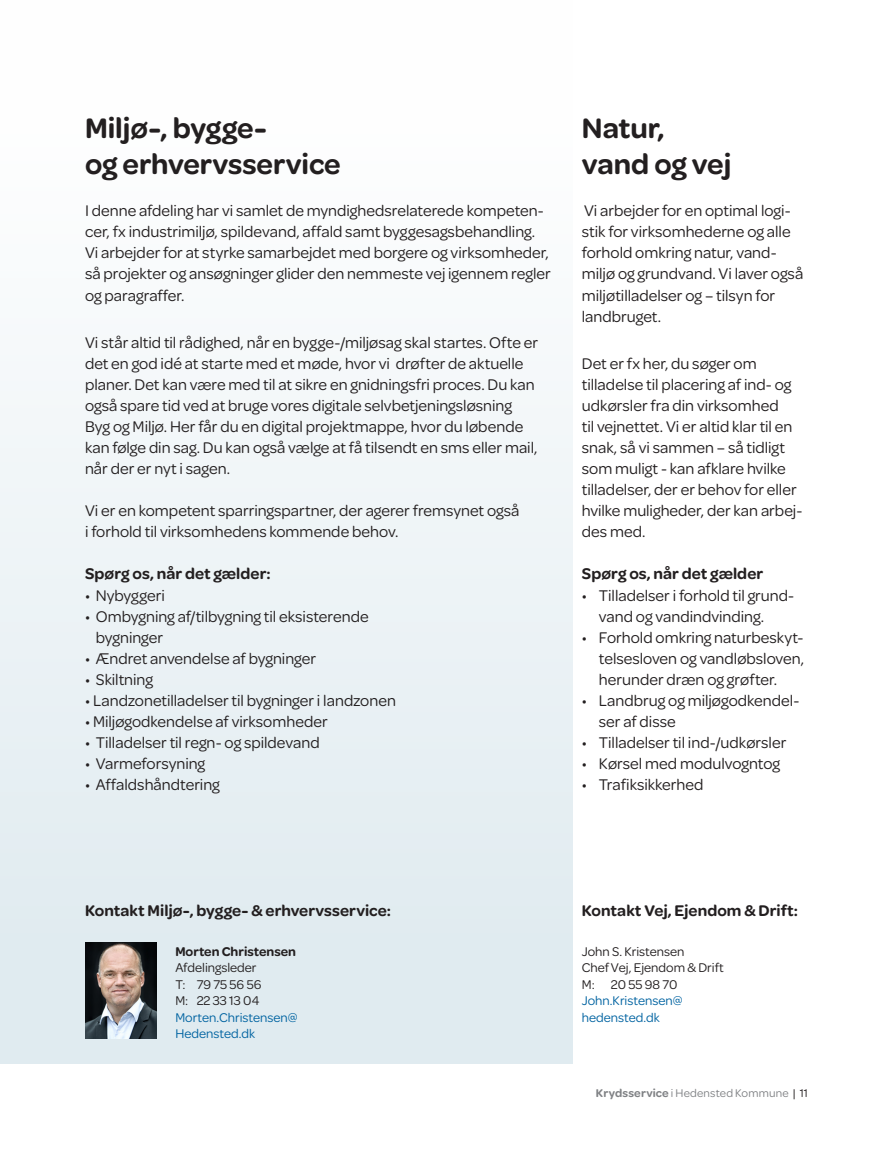
<style>
.page{position:relative;width:893px;height:1149px;background:#fff}
.page>*{position:absolute;margin:0;border:0;box-sizing:border-box;transform-origin:0 0}
.Underrubrik_20_24{font:600 30px/36px "Omnes";letter-spacing:-.005em;color:#231f20}
.Brød{font:16.5px/21px "Omnes";color:#231f20}
.Brødtekst{font:16.5px/21px "Omnes";color:#231f20}
.Brød-2{font:600 16.5px "Omnes";letter-spacing:.005em;color:#231f20}
.t1{font:13.5px "Omnes";color:#231f20}
.t2{font:13.5px/16.5px "Omnes";color:#0063a1}
.t3{font:600 13.5px "Omnes";color:#231f20}
.t4{font:12px "Omnes";letter-spacing:.015em;color:#808285}
.s1{font-weight:600}
.s2{color:#231f20}
</style>
<div class="page">
<div style="left:0;top:0;width:573px;height:1063px;background:linear-gradient(to bottom,#fff,#dde9ee)"></div>
<img style="left:85px;top:942px;width:71px;height:95px">
<p class="Underrubrik_20_24" style="left:85px;top:108px;width:257px">Miljø-, bygge-<br>og erhvervsservice</p>
<p class="Brødtekst" style="left:85px;top:199px;width:467px">I denne afdeling har vi samlet de myndighedsrelaterede kompeten&shy;cer, fx industrimiljø, spildevand, affald samt byggesagsbehandling.<br>Vi arbejder for at styrke samarbejdet med borgere og virksomheder, så projekter og ansøgninger glider den nemmeste vej igennem regler og paragraffer.</p>
<p class="Brød" style="left:85px;top:331px;width:455px">Vi står altid til rådighed, når en bygge-/miljøsag skal startes. Ofte er det en god idé at starte med et møde, hvor vi drøfter de aktuelle planer. Det kan være med til at sikre en gnidningsfri proces. Du kan også spare tid ved at bruge vores digitale selvbetjeningsløsning Byg og Miljø. Her får du en digital projektmappe, hvor du løbende kan følge din sag. Du kan også vælge at få tilsendt en sms eller mail, når der er nyt i sagen.</p>
<p class="Brød" style="left:85px;top:499px;width:436px">Vi er en kompetent sparringspartner, der agerer fremsynet også i forhold til virksomhedens kommende behov.</p>
<p class="Brød-2" style="left:85px;top:562px;width:187px">Spørg os, når det gælder:</p>
<p class="Brød" style="left:85px;top:583px;width:81px">• Nybyggeri</p>
<p class="Brød" style="left:96px;top:604px;width:274px;text-indent:-11px">• Ombygning af/tilbygning til eksisterende bygninger</p>
<p class="Brød" style="left:85px;top:646px;width:233px">• Ændret anvendelse af bygninger</p>
<p class="Brød" style="left:85px;top:667px;width:69px">• Skiltning</p>
<p class="Brød" style="left:85px;top:688px;width:312px">• Landzonetilladelser til bygninger i landzonen</p>
<p class="Brød" style="left:85px;top:709px;width:244px">• Miljøgodkendelse af virksomheder</p>
<p class="Brød" style="left:85px;top:730px;width:236px">• Tilladelser til regn- og spildevand</p>
<p class="Brød" style="left:85px;top:751px;width:122px">• Varmeforsyning</p>
<p class="Brød" style="left:85px;top:772px;width:136px">• Affaldshåndtering</p>
<p class="Underrubrik_20_24" style="left:582px;top:108px;width:151px">Natur, vand og vej</p>
<p class="Brødtekst" style="left:582px;top:199px;width:223px">Vi arbejder for en optimal logi&shy;stik for virksomhederne og alle forhold omkring natur, vand&shy;miljø og grundvand. Vi laver også miljøtilladelser og – tilsyn for landbruget.</p>
<p class="Brød" style="left:582px;top:352px;width:222px">Det er fx her, du søger om tilladelse til placering af ind- og udkørsler fra din virksomhed<br>til vejnettet. Vi er altid klar til en snak, så vi sammen – så tidligt som muligt - kan afklare hvilke tilladelser, der er behov for eller hvilke muligheder, der kan arbej&shy;des med.</p>
<p class="Brød-2" style="left:582px;top:562px;width:183px">Spørg os, når det gælder</p>
<p class="Brød" style="left:599px;top:583px;width:197px;text-indent:-17px">• Tilladelser i forhold til grund&shy;vand og vandindvinding.</p>
<p class="Brød" style="left:599px;top:625px;width:207px;text-align:justify;text-indent:-17px">• Forhold omkring naturbeskyt&shy;telsesloven og vandløbsloven, herunder dræn og grøfter.</p>
<p class="Brød" style="left:599px;top:688px;width:202px;text-indent:-17px">• Landbrug og miljøgodkendel&shy;ser af disse</p>
<p class="Brød" style="left:582px;top:730px;width:206px">• Tilladelser til ind-/udkørsler</p>
<p class="Brød" style="left:582px;top:751px;width:200px">• Kørsel med modulvogntog</p>
<p class="Brød" style="left:582px;top:772px;width:123px">• Trafiksikkerhed</p>
<p class="Brød-2" style="left:85px;top:898px;width:307px">Kontakt Miljø-, bygge- &amp; erhvervsservice:</p>
<p class="Brød-2" style="left:582px;top:898px;width:218px">Kontakt Vej, Ejendom &amp; Drift:</p>
<p class="t3" style="left:175px;top:941px;width:122px">Morten Christensen</p>
<p class="t1" style="left:175px;top:958px;width:83px">Afdelingsleder</p>
<p class="t1" style="left:175px;top:974px;width:87px">T: 79 75 56 56</p>
<p class="t1" style="left:175px;top:991px;width:85px">M: 22 33 13 04</p>
<p class="t2" style="left:175px;top:1007px;width:124px">Morten.Christensen@<br>Hedensted.dk</p>
<p class="t1" style="left:582px;top:941px;width:104px">John S. Kristensen</p>
<p class="t1" style="left:582px;top:958px;width:143px">Chef Vej, Ejendom &amp; Drift</p>
<p class="t1" style="left:582px;top:974px;width:97px">M: 20 55 98 70</p>
<p class="t2" style="left:582px;top:991px;width:102px">John.Kristensen@ hedensted.dk</p>
<p class="t4" style="left:596px;top:1084px;width:213px"><span class="s1">Krydsservice</span> i Hedensted Kommune <span class="s2">| 11</span></p>
</div>
